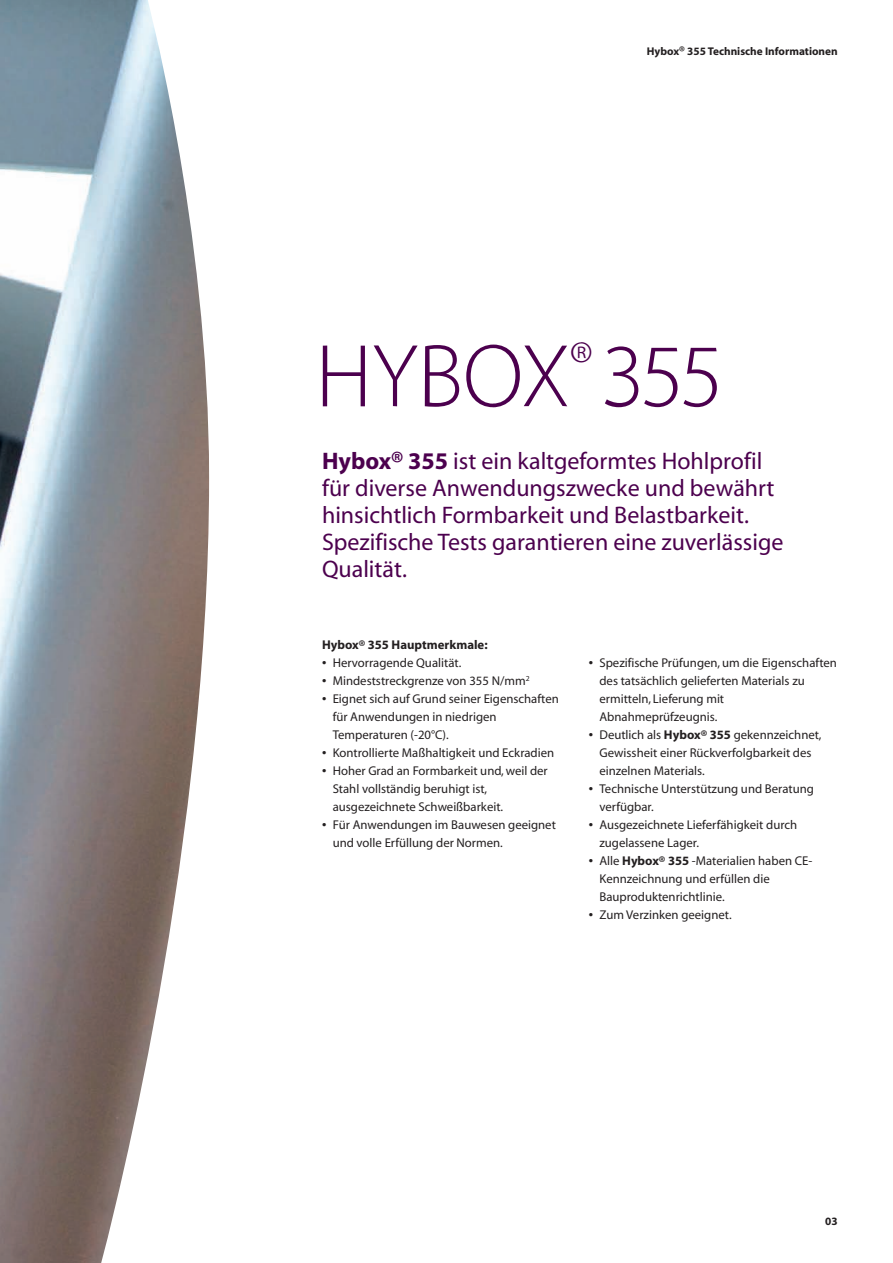
<style>
.page{position:relative;width:893px;height:1263px;background:#fff}
.page>*{position:absolute;margin:0;border:0;box-sizing:border-box;transform-origin:0 0}
.t1{font:90px "Myriad MM.215.wt.600.wd";letter-spacing:-.015em;color:#4c004e}
.t2{font:24px/27px "Myriad MM.400.wt.600.wd";color:#4c004e}
.t3{font:12.75px/18px "Myriad MM.400.wt.600.wd";color:#231f20}
.t4{font:12.75px "Myriad MM.700.wt.600.wd";color:#231f20}
.t5{font:11.25px "Myriad MM.700.wt.600.wd";color:#231f20}
.s1{font-family:"Myriad MM.700.wt.600.wd"}
</style>
<div class="page">
<img style="left:0;top:0;width:209px;height:1263px">
<p class="t5" style="left:647px;top:47px;width:192px">Hybox® 355 Technische Informationen</p>
<h1 class="t1" style="left:315px;top:342px;width:409px">HYBOX<sup>®</sup> 355</h1>
<h2 class="t2" style="left:322px;top:450px;width:463px"><span class="s1">Hybox® 355</span> ist ein kaltgeformtes Hohlprofil für diverse Anwendungszwecke und bewährt hinsichtlich Formbarkeit und Belastbarkeit.<br>Spezifische Tests garantieren eine zuverlässige Qualität.</h2>
<p class="t4" style="left:322px;top:640px;width:167px">Hybox® 355 Hauptmerkmale:</p>
<p class="t3" style="left:322px;top:655px;width:141px"><span class="s1">•</span> Hervorragende Qualität.</p>
<p class="t3" style="left:322px;top:673px;width:209px"><span class="s1">•</span> Mindeststreckgrenze von 355 N/mm<sup>2</sup></p>
<p class="t3" style="left:333px;top:691px;width:228px;text-indent:-11px"><span class="s1">•</span> Eignet sich auf Grund seiner Eigenschaften für Anwendungen in niedrigen<br>Temperaturen (-20°C).</p>
<p class="t3" style="left:322px;top:745px;width:234px"><span class="s1">•</span> Kontrollierte Maßhaltigkeit und Eckradien</p>
<p class="t3" style="left:333px;top:763px;width:217px;text-indent:-11px"><span class="s1">•</span> Hoher Grad an Formbarkeit und, weil der<br>Stahl vollständig beruhigt ist, ausgezeichnete Schweißbarkeit.</p>
<p class="t3" style="left:333px;top:817px;width:225px;text-indent:-11px"><span class="s1">•</span> Für Anwendungen im Bauwesen geeignet und volle Erfüllung der Normen.</p>
<p class="t3" style="left:599px;top:655px;width:239px;text-indent:-11px"><span class="s1">•</span> Spezifische Prüfungen, um die Eigenschaften des tatsächlich gelieferten Materials zu ermitteln, Lieferung mit Abnahmeprüfzeugnis.</p>
<p class="t3" style="left:599px;top:727px;width:224px;text-indent:-11px"><span class="s1">•</span> Deutlich als <span class="s1">Hybox® 355</span> gekennzeichnet,<br>Gewissheit einer Rückverfolgbarkeit des einzelnen Materials.</p>
<p class="t3" style="left:599px;top:781px;width:216px;text-indent:-11px"><span class="s1">•</span> Technische Unterstützung und Beratung verfügbar.</p>
<p class="t3" style="left:599px;top:817px;width:199px;text-indent:-11px"><span class="s1">•</span> Ausgezeichnete Lieferfähigkeit durch zugelassene Lager.</p>
<p class="t3" style="left:599px;top:853px;width:214px;text-indent:-11px"><span class="s1">•</span> Alle <span class="s1">Hybox® 355</span> -Materialien haben CE-<br>Kennzeichnung und erfüllen die<br>Bauproduktenrichtlinie.</p>
<p class="t3" style="left:589px;top:907px;width:144px"><span class="s1">•</span> Zum Verzinken geeignet.</p>
<p class="t5" style="left:825px;top:1217px;width:14px">03</p>
</div>
